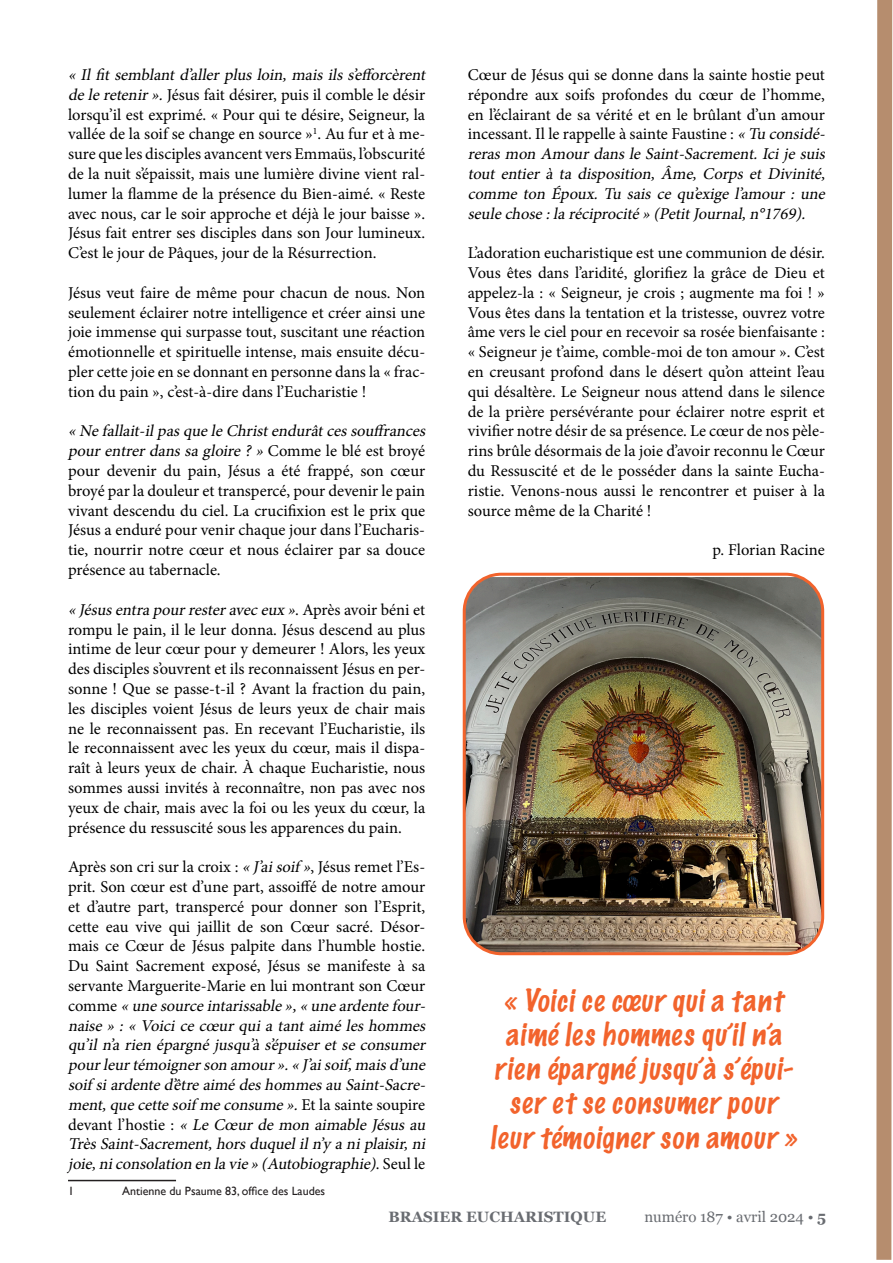
<style>
.page{position:relative;width:893px;height:1263px;background:#fff}
.page>*{position:absolute;margin:0;border:0;box-sizing:border-box;transform-origin:0 0}
.t1{font:100 28.5px/34.2px "Marker Felt";color:#f2632c;text-align:center}
.t2{font:16.5px/19.8px "Minion Pro";color:#000;text-align:justify}
.t3{font:italic 16.5px/19.8px "Minion Pro";color:#000}
.t4{font:15px "Georgia";color:#696c71}
.t5{font:700 15px "Georgia";color:#696c71}
.t6{font:12px "Gill Sans";color:#231f20}
.s1{font-style:italic}
.s2{font-style:normal}
.s3{font-weight:700}
</style>
<div class="page">
<svg style="left:876px;top:0;width:17px;height:1260px;background:#be9a7e"></svg>
<hr style="left:68px;top:1180px;width:108px;height:1px;background:#231f20">
<img style="left:464px;top:577px;width:359px;height:377px">
<div style="left:463px;top:573px;width:361px;height:382px;border:3px solid #f2632c;border-radius:37px"></div>
<p class="t2" style="left:68px;top:65px;width:363px;text-align:left"><span class="s1">« Il fit semblant d’aller plus loin, mais ils s’efforcèrent deleretenir».</span>Jésus fait désirer, puis il comble le désir lorsqu’il est exprimé. « Pour qui te désire, Seigneur, la vallée de la soif se change en source »<sup>1</sup>. Au fur et à me&shy;sure que les disciples avancent vers Emmaüs, l’obscurité de la nuit s’épaissit, mais une lumière divine vient ral&shy;lumer la flamme de la présence du Bien-aimé. « Reste avec nous, car le soir approche et déjà le jour baisse ».<br>Jésus fait entrer ses disciples dans son Jour lumineux.<br>C’est le jour de Pâques, jour de la Résurrection.</p>
<p class="t2" style="left:68px;top:283px;width:359px">Jésus veut faire de même pour chacun de nous. Non seulement éclairer notre intelligence et créer ainsi une joie immense qui surpasse tout, suscitant une réaction émotionnelle et spirituelle intense, mais ensuite décu&shy;pler cette joie en se donnant en personne dans la « frac&shy;tion du pain », c’est-à-dire dans l’Eucharistie !</p>
<p class="t2" style="left:68px;top:421px;width:363px;text-align:left"><span class="s1">« Nefallait-ilpasqueleChristendurâtcessouffrances pourentrerdanssagloire?»</span> C o m m e l e b l é e s t b r o yé pour devenir du pain, Jésus a été frappé, son cœur broyé par la douleur et transpercé, pour devenir le pain vivant descendu du ciel. La crucifixion est le prix que Jésus a enduré pour venir chaque jour dans l’Eucharis&shy;tie, nourrir notre cœur et nous éclairer par sa douce présence au tabernacle.</p>
<p class="t2" style="left:68px;top:600px;width:359px"><span class="s1">« Jésusentrapourresteraveceux »</span>. Ap r è s av o i r b é n i e t rompu le pain, il le leur donna. Jésus descend au plus intime de leur cœur pour y demeurer ! Alors, les yeux des disciples s’ouvrent et ils reconnaissent Jésus en per&shy;sonne ! Que se passe-t-il ? Avant la fraction du pain, les disciples voient Jésus de leurs yeux de chair mais ne le reconnaissent pas. En recevant l’Eucharistie, ils le reconnaissent avec les yeux du cœur, mais il dispa&shy;raît à leurs yeux de chair. À chaque Eucharistie, nous sommes aussi invités à reconnaître, non pas avec nos yeux de chair, mais avec la foi ou les yeux du cœur, la présence du ressuscité sous les apparences du pain.</p>
<p class="t3" style="left:68px;top:857px;width:363px"><span class="s2">Après son cri sur la croix :</span> « J’aisoif »<span class="s2">, Jésus remet l’Es&shy;prit. Son cœur est d’une part, assoiffé de notre amour et d’autre part, transpercé pour donner son l’Esprit, cette eau vive qui jaillit de son Cœur sacré. Désor&shy;mais ce Cœur de Jésus palpite dans l’humble hostie.<br>Du Saint Sacrement exposé, Jésus se manifeste à sa servante Marguerite-Marie en lui montrant son Cœur c o m m e</span> « unesourceintarissable»,« uneardentefour&shy;naise » : « Voici ce cœur qui a tant aimé les hommes qu’il n’a rien épargné jusqu’à s’épuiser et se consumer pourleurtémoignerson amour».« J’aisoif,maisd’une soif siardented’êtreaimédeshommesau Saint-Sacre&shy;ment,quecettesoif meconsume».<span class="s2">E t l a s a i n t e s o u p i r e d e v a n t l ’ h o s t i e :</span> « Le Cœur de mon aimable Jésus au TrèsSaint-Sacrement,horsduqueliln’y aniplaisir,ni j oie,niconsolation en lavie» (Autobiographie)<span class="s2">. S e u l l e</span></p>
<p class="t6" style="left:68px;top:1184px;width:7px">1</p>
<p class="t6" style="left:122px;top:1184px;width:205px">Antienne du Psaume 83, office des Laudes</p>
<p class="t3" style="left:468px;top:65px;width:363px"><span class="s2">Cœur de Jésus qui se donne dans la sainte hostie peut répondre aux soifs profondes du cœur de l’homme, en l’éclairant de sa vérité et en le brûlant d’un amour incessant. Il le rappelle à sainte Faustine :</span> « Tu considé&shy;reras mon Amour dans le Saint-Sacrement. Ici j e suis tout entier à ta disposition, Âme, Corps et Divinité, comme ton Époux. Tu sais ce qu’exige l’amour : une seulechose:laréciprocité» (PetitJournal,n°1769).</p>
<p class="t2" style="left:468px;top:243px;width:359px">L’adoration eucharistique est une communion de désir.<br>Vous êtes dans l’aridité, glorifiez la grâce de Dieu et appelez-la : « Seigneur, je crois ; augmente ma foi ! » Vous êtes dans la tentation et la tristesse, ouvrez votre âme vers le ciel pour en recevoir sa rosée bienfaisante : « Seigneur je t’aime, comble-moi de ton amour ». C’est en creusant profond dans le désert qu’on atteint l’eau qui désaltère. Le Seigneur nous attend dans le silence de la prière persévérante pour éclairer notre esprit et vivifier notre désir de sa présence. Le cœur de nos pèle&shy;rins brûle désormais de la joie d’avoir reconnu le Cœur du Ressuscité et de le posséder dans la sainte Eucha&shy;ristie. Venons-nous aussi le rencontrer et puiser à la source même de la Charité !</p>
<p class="t2" style="left:712px;top:540px;width:114px">p. Florian Racine</p>
<h1 class="t1" style="left:490px;top:982px;width:313px">« Voicice cœur quia tant aimé les hommes qu’iln’a rien épargné jusqu’à s’épui&shy;ser et se consumer pour leur témoigner son amour »</h1>
<p class="t5" style="left:388px;top:1206px;width:219px">BRASIER EUCHARISTIQUE</p>
<p class="t4" style="left:644px;top:1206px;width:183px">numéro 187 • avril 2024 • <span class="s3">5</span></p>
</div>
